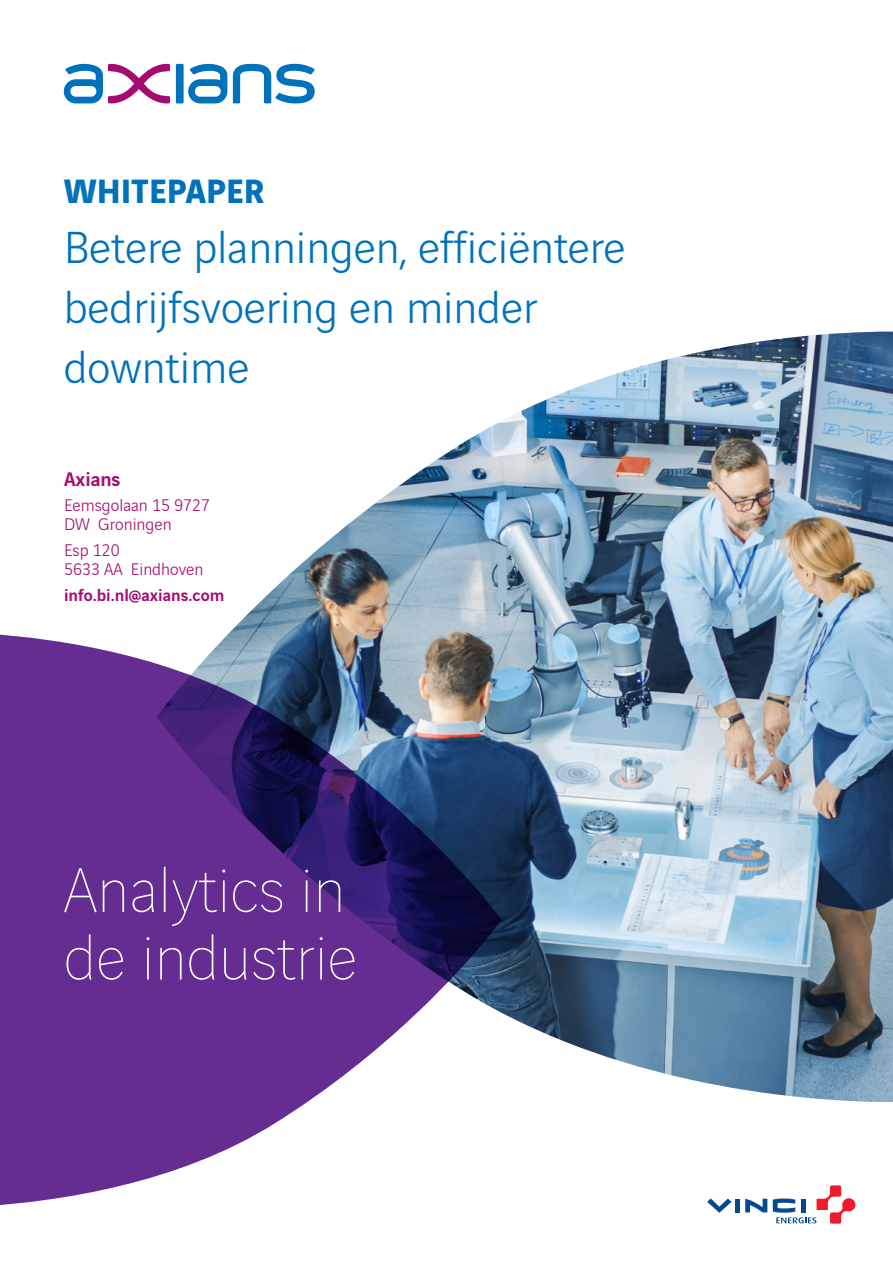
<style>
.page{position:relative;width:893px;height:1263px;background:#fff}
.page>*{position:absolute;margin:0;border:0;box-sizing:border-box;transform-origin:0 0}
.Boventitel_cover{font:200 67.5px/67.5px "Vinci Sans";color:#fff}
.t1{font:300 48px/60px "Vinci Sans";color:#0072bc}
.Boventitel_cover-2{font:700 36px "Vinci Sans";color:#0072bc}
.t2{font:500 21px "Vinci Sans";color:#a50a70}
.t3{font:300 18px/18.6px "Vinci Sans";color:#a50a70}
.t4{font:500 18px "Vinci Sans";color:#a50a70}
</style>
<div class="page">
<div style="left:176px;top:64px;width:8px;height:39px;background:#0072bc"></div>
<svg style="left:64px;top:64px;width:106px;height:39px"></svg>
<svg style="left:188px;top:64px;width:127px;height:39px"></svg>
<div style="left:735px;top:1199px;width:5px;height:13px;background:#014990"></div>
<svg style="left:745px;top:1199px;width:22px;height:13px"></svg>
<svg style="left:707px;top:1198px;width:24px;height:15px"></svg>
<svg style="left:773px;top:1185px;width:82px;height:39px"></svg>
<img style="left:228px;top:332px;width:665px;height:770px">
<svg style="left:0;top:634px;width:502px;height:571px;fill:#652d91"></svg>
<p class="Boventitel_cover-2" style="left:64px;top:162px;width:202px">WHITEPAPER</p>
<h1 class="t1" style="left:64px;top:213px;width:563px">Betere planningen, efficiëntere bedrijfsvoering en minder downtime</h1>
<p class="t2" style="left:64px;top:463px;width:58px">Axians</p>
<p class="t3" style="left:64px;top:495px;width:148px">Eemsgolaan 15 9727<br>DW Groningen</p>
<p class="t3" style="left:64px;top:538px;width:141px;line-height:19.5px">Esp 120<br>5633 AA Eindhoven</p>
<p class="t4" style="left:64px;top:581px;width:162px">info.bi.nl@axians.com</p>
<p class="Boventitel_cover" style="left:64px;top:851px;width:295px">Analytics in de industrie</p>
</div>
